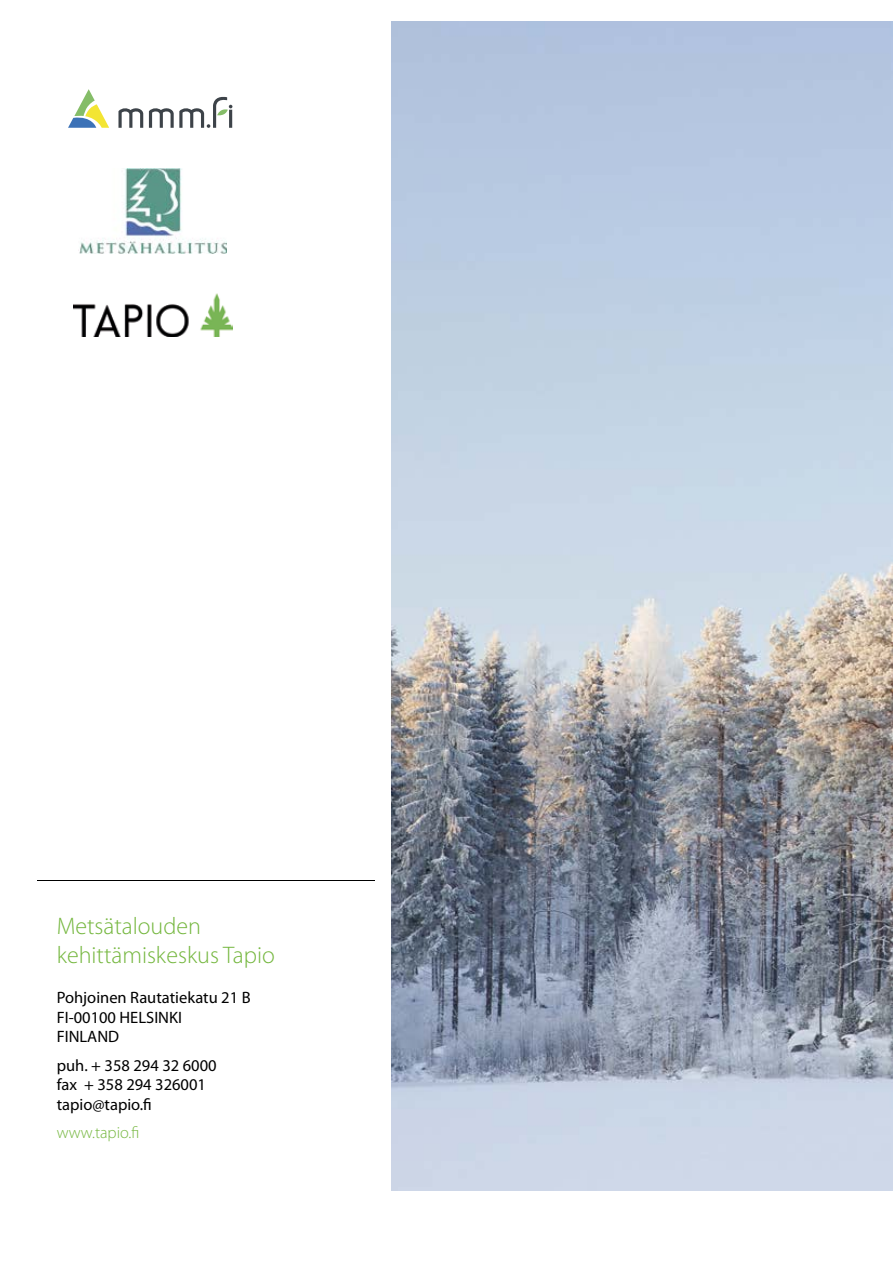
<style>
.page{position:relative;width:893px;height:1263px;background:#fff}
.page>*{position:absolute;margin:0;border:0;box-sizing:border-box;transform-origin:0 0}
.t1{font:300 24px/28.5px "Myriad Pro";color:#75b73f}
.t2{font:16.5px/19.5px "Myriad Pro";color:#000}
.t3{font:300 16.5px "Myriad Pro";color:#75b73f}
.s1{font-weight:400;color:#fff}
</style>
<div class="page">
<svg style="left:118px;top:96px;width:114px;height:32px"></svg>
<svg style="left:68px;top:89px;width:41px;height:39px"></svg>
<img style="left:73px;top:294px;width:159px;height:43px">
<img style="left:391px;top:21px;width:502px;height:1169px">
<hr style="left:37px;top:880px;width:337px;height:1px;background:#000">
<img style="left:79px;top:169px;width:148px;height:84px">
<h1 class="t1" style="left:57px;top:912px;width:236px">Metsätalouden kehittämiskeskus Tapio <span class="s1">I</span></h1>
<p class="t2" style="left:57px;top:988px;width:195px">Pohjoinen Rautatiekatu 21 B<br>FI-00100 HELSINKI<br>FINLAND</p>
<p class="t2" style="left:57px;top:1056px;width:161px">puh. + 358 294 32 6000 fax + 358 294 326001 tapio@tapio.fi</p>
<p class="t3" style="left:57px;top:1124px;width:84px">www.tapio.fi</p>
</div>
